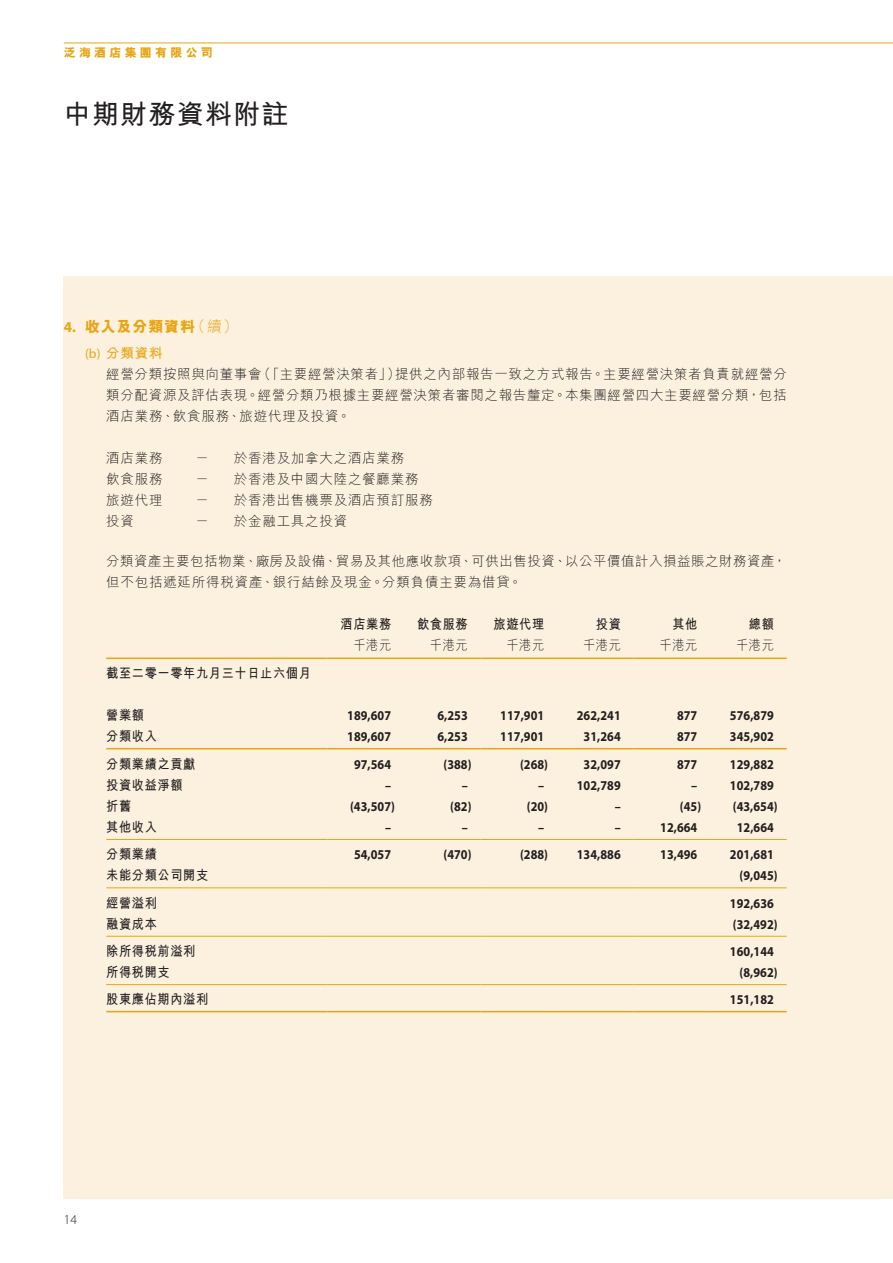
<style>
.page{position:relative;width:893px;height:1263px;background:#fff}
.page>*{position:absolute;margin:0;border:0;box-sizing:border-box;transform-origin:0 0}
.t1{font:700 27px "M Hei HK";letter-spacing:.045em;color:#231f20}
.Heading_1{font:800 15px "M Hei HK";letter-spacing:.055em;color:#e7a512}
.Body_Text{font:700 13.5px "Myriad Pro";letter-spacing:.005em;color:#231f20;scale:.9 1}
.Body_Text-2{font:300 13.5px/21px "M Hei HK";letter-spacing:.055em;color:#231f20;text-align:justify}
.Body_Text-3{font:700 13.5px "M Hei HK";letter-spacing:.055em;color:#231f20;scale:.9 1}
.Body_Text-4{font:300 13.5px/21px "M Hei HK";letter-spacing:.035em;color:#231f20}
.Body_Text-5{font:300 13.5px "M Hei HK";letter-spacing:.055em;color:#231f20;scale:.9 1}
.Heading_2{font:700 13.5px "M Hei HK";color:#e7a512}
.t2{font:300 13.5px "Myriad Pro";color:#231f20}
.t3{font:800 12px "M Hei HK";letter-spacing:.27em;color:#e7a512}
.s1{font-family:"Myriad Pro";font-weight:700}
.s2{font-weight:300}
.s3{font-family:"Myriad Pro";font-weight:400}
</style>
<div class="page">
<div style="left:64px;top:276px;width:829px;height:923px;background:#fbf1de"></div>
<hr style="left:64px;top:43px;width:829px;height:1px;background:#e7a512">
<hr style="left:106px;top:657px;width:221px;height:2px;background:#e7a512">
<hr style="left:327px;top:657px;width:77px;height:2px;background:#e7a512">
<hr style="left:404px;top:657px;width:76px;height:2px;background:#e7a512">
<hr style="left:480px;top:657px;width:77px;height:2px;background:#e7a512">
<hr style="left:557px;top:657px;width:77px;height:2px;background:#e7a512">
<hr style="left:634px;top:657px;width:76px;height:2px;background:#e7a512">
<hr style="left:710px;top:657px;width:77px;height:2px;background:#e7a512">
<hr style="left:106px;top:748px;width:221px;height:1px;background:#e7a512">
<hr style="left:327px;top:748px;width:77px;height:1px;background:#e7a512">
<hr style="left:404px;top:748px;width:76px;height:1px;background:#e7a512">
<hr style="left:480px;top:748px;width:77px;height:1px;background:#e7a512">
<hr style="left:557px;top:748px;width:77px;height:1px;background:#e7a512">
<hr style="left:634px;top:748px;width:76px;height:1px;background:#e7a512">
<hr style="left:710px;top:748px;width:77px;height:1px;background:#e7a512">
<hr style="left:106px;top:839px;width:221px;height:1px;background:#e7a512">
<hr style="left:327px;top:839px;width:77px;height:1px;background:#e7a512">
<hr style="left:404px;top:839px;width:76px;height:1px;background:#e7a512">
<hr style="left:480px;top:839px;width:77px;height:1px;background:#e7a512">
<hr style="left:557px;top:839px;width:77px;height:1px;background:#e7a512">
<hr style="left:634px;top:839px;width:76px;height:1px;background:#e7a512">
<hr style="left:710px;top:839px;width:77px;height:1px;background:#e7a512">
<hr style="left:106px;top:887px;width:221px;height:1px;background:#e7a512">
<hr style="left:327px;top:887px;width:77px;height:1px;background:#e7a512">
<hr style="left:404px;top:887px;width:76px;height:1px;background:#e7a512">
<hr style="left:480px;top:887px;width:77px;height:1px;background:#e7a512">
<hr style="left:557px;top:887px;width:77px;height:1px;background:#e7a512">
<hr style="left:634px;top:887px;width:76px;height:1px;background:#e7a512">
<hr style="left:710px;top:887px;width:77px;height:1px;background:#e7a512">
<hr style="left:106px;top:936px;width:221px;height:1px;background:#e7a512">
<hr style="left:327px;top:936px;width:77px;height:1px;background:#e7a512">
<hr style="left:404px;top:936px;width:76px;height:1px;background:#e7a512">
<hr style="left:480px;top:936px;width:77px;height:1px;background:#e7a512">
<hr style="left:557px;top:936px;width:77px;height:1px;background:#e7a512">
<hr style="left:634px;top:936px;width:76px;height:1px;background:#e7a512">
<hr style="left:710px;top:936px;width:77px;height:1px;background:#e7a512">
<hr style="left:106px;top:984px;width:221px;height:1px;background:#e7a512">
<hr style="left:327px;top:984px;width:77px;height:1px;background:#e7a512">
<hr style="left:404px;top:984px;width:76px;height:1px;background:#e7a512">
<hr style="left:480px;top:984px;width:77px;height:1px;background:#e7a512">
<hr style="left:557px;top:984px;width:77px;height:1px;background:#e7a512">
<hr style="left:634px;top:984px;width:76px;height:1px;background:#e7a512">
<hr style="left:710px;top:984px;width:77px;height:1px;background:#e7a512">
<hr style="left:106px;top:1011px;width:221px;height:1px;background:#e7a512">
<hr style="left:327px;top:1011px;width:77px;height:1px;background:#e7a512">
<hr style="left:404px;top:1011px;width:76px;height:1px;background:#e7a512">
<hr style="left:480px;top:1011px;width:77px;height:1px;background:#e7a512">
<hr style="left:557px;top:1011px;width:77px;height:1px;background:#e7a512">
<hr style="left:634px;top:1011px;width:76px;height:1px;background:#e7a512">
<hr style="left:710px;top:1011px;width:77px;height:1px;background:#e7a512">
<p class="t3" style="left:64px;top:46px;width:151px">泛海酒店集團有限公司</p>
<h1 class="t1" style="left:64px;top:94px;width:226px">中期財務資料附註</h1>
<p class="Heading_1" style="left:64px;top:319px;width:176px"><span class="s1">4.</span> 收入及分類資料<span class="s2">（續）</span></p>
<p class="Heading_2" style="left:85px;top:343px;width:79px"><span class="s3">(b)</span> 分類資料</p>
<p class="Body_Text-2" style="left:106px;top:363px;width:682px">經營分類按照與向董事會（「主要經營決策者」）提供之內部報告一致之方式報告。主要經營決策者負責就經營分類分配資源及評估表現。經營分類乃根據主要經營決策者審閱之報告釐定。本集團經營四大主要經營分類，包括酒店業務、飲食服務、旅遊代理及投資。</p>
<p class="Body_Text-2" style="left:106px;top:447px;width:58px">酒店業務</p>
<p class="Body_Text-2" style="left:196px;top:447px;width:15px">－</p>
<p class="Body_Text-2" style="left:234px;top:447px;width:172px">於香港及加拿大之酒店業務</p>
<p class="Body_Text-2" style="left:106px;top:468px;width:58px">飲食服務</p>
<p class="Body_Text-2" style="left:196px;top:468px;width:15px">－</p>
<p class="Body_Text-2" style="left:234px;top:468px;width:186px">於香港及中國大陸之餐廳業務</p>
<p class="Body_Text-2" style="left:106px;top:489px;width:58px">旅遊代理</p>
<p class="Body_Text-2" style="left:196px;top:489px;width:15px">－</p>
<p class="Body_Text-2" style="left:234px;top:489px;width:201px">於香港出售機票及酒店預訂服務</p>
<p class="Body_Text-2" style="left:106px;top:510px;width:29px">投資</p>
<p class="Body_Text-2" style="left:196px;top:510px;width:15px">－</p>
<p class="Body_Text-2" style="left:234px;top:510px;width:115px">於金融工具之投資</p>
<p class="Body_Text-4" style="left:106px;top:550px;width:682px">分類資產主要包括物業、廠房及設備、貿易及其他應收款項、可供出售投資、以公平價值計入損益賬之財務資產，但不包括遞延所得稅資產、銀行結餘及現金。分類負債主要為借貸。</p>
<p class="Body_Text-3" style="left:341px;top:614px;width:58px">酒店業務</p>
<p class="Body_Text-3" style="left:417px;top:614px;width:58px">飲食服務</p>
<p class="Body_Text-3" style="left:494px;top:614px;width:58px">旅遊代理</p>
<p class="Body_Text-3" style="left:596px;top:614px;width:29px">投資</p>
<p class="Body_Text-3" style="left:672px;top:614px;width:29px">其他</p>
<p class="Body_Text-3" style="left:749px;top:614px;width:29px">總額</p>
<p class="Body_Text-5" style="left:353px;top:638px;width:44px">千港元</p>
<p class="Body_Text-5" style="left:430px;top:638px;width:44px">千港元</p>
<p class="Body_Text-5" style="left:506px;top:638px;width:44px">千港元</p>
<p class="Body_Text-5" style="left:583px;top:638px;width:44px">千港元</p>
<p class="Body_Text-5" style="left:659px;top:638px;width:44px">千港元</p>
<p class="Body_Text-5" style="left:736px;top:638px;width:44px">千港元</p>
<p class="Body_Text-3" style="left:106px;top:664px;width:229px">截至二零一零年九月三十日止六個月</p>
<p class="Body_Text-3" style="left:106px;top:706px;width:44px">營業額</p>
<p class="Body_Text" style="left:347px;top:707px;width:50px">189,607</p>
<p class="Body_Text" style="left:437px;top:707px;width:35px">6,253</p>
<p class="Body_Text" style="left:500px;top:707px;width:50px">117,901</p>
<p class="Body_Text" style="left:577px;top:707px;width:50px">262,241</p>
<p class="Body_Text" style="left:677px;top:707px;width:24px">877</p>
<p class="Body_Text" style="left:730px;top:707px;width:50px">576,879</p>
<p class="Body_Text-3" style="left:106px;top:727px;width:58px">分類收入</p>
<p class="Body_Text" style="left:347px;top:728px;width:50px">189,607</p>
<p class="Body_Text" style="left:437px;top:728px;width:35px">6,253</p>
<p class="Body_Text" style="left:500px;top:728px;width:50px">117,901</p>
<p class="Body_Text" style="left:584px;top:728px;width:43px">31,264</p>
<p class="Body_Text" style="left:677px;top:728px;width:24px">877</p>
<p class="Body_Text" style="left:730px;top:728px;width:50px">345,902</p>
<p class="Body_Text-3" style="left:106px;top:754px;width:101px">分類業績之貢獻</p>
<p class="Body_Text" style="left:354px;top:755px;width:43px">97,564</p>
<p class="Body_Text" style="left:443px;top:755px;width:33px">(388)</p>
<p class="Body_Text" style="left:520px;top:755px;width:33px">(268)</p>
<p class="Body_Text" style="left:584px;top:755px;width:43px">32,097</p>
<p class="Body_Text" style="left:677px;top:755px;width:24px">877</p>
<p class="Body_Text" style="left:730px;top:755px;width:50px">129,882</p>
<p class="Body_Text-3" style="left:106px;top:775px;width:86px">投資收益淨額</p>
<p class="Body_Text" style="left:385px;top:776px;width:8px">–</p>
<p class="Body_Text" style="left:462px;top:776px;width:8px">–</p>
<p class="Body_Text" style="left:538px;top:776px;width:8px">–</p>
<p class="Body_Text" style="left:577px;top:776px;width:50px">102,789</p>
<p class="Body_Text" style="left:691px;top:776px;width:8px">–</p>
<p class="Body_Text" style="left:730px;top:776px;width:50px">102,789</p>
<p class="Body_Text-3" style="left:106px;top:796px;width:29px">折舊</p>
<p class="Body_Text" style="left:350px;top:797px;width:51px">(43,507)</p>
<p class="Body_Text" style="left:450px;top:797px;width:25px">(82)</p>
<p class="Body_Text" style="left:527px;top:797px;width:25px">(20)</p>
<p class="Body_Text" style="left:615px;top:797px;width:8px">–</p>
<p class="Body_Text" style="left:680px;top:797px;width:25px">(45)</p>
<p class="Body_Text" style="left:733px;top:797px;width:51px">(43,654)</p>
<p class="Body_Text-3" style="left:106px;top:817px;width:58px">其他收入</p>
<p class="Body_Text" style="left:385px;top:818px;width:8px">–</p>
<p class="Body_Text" style="left:462px;top:818px;width:8px">–</p>
<p class="Body_Text" style="left:538px;top:818px;width:8px">–</p>
<p class="Body_Text" style="left:615px;top:818px;width:8px">–</p>
<p class="Body_Text" style="left:660px;top:818px;width:43px">12,664</p>
<p class="Body_Text" style="left:737px;top:818px;width:43px">12,664</p>
<p class="Body_Text-3" style="left:106px;top:844px;width:58px">分類業績</p>
<p class="Body_Text" style="left:354px;top:846px;width:43px">54,057</p>
<p class="Body_Text" style="left:443px;top:846px;width:33px">(470)</p>
<p class="Body_Text" style="left:520px;top:846px;width:33px">(288)</p>
<p class="Body_Text" style="left:577px;top:846px;width:50px">134,886</p>
<p class="Body_Text" style="left:660px;top:846px;width:43px">13,496</p>
<p class="Body_Text" style="left:730px;top:846px;width:50px">201,681</p>
<p class="Body_Text-3" style="left:106px;top:865px;width:115px">未能分類公司開支</p>
<p class="Body_Text" style="left:740px;top:867px;width:44px">(9,045)</p>
<p class="Body_Text-3" style="left:106px;top:893px;width:58px">經營溢利</p>
<p class="Body_Text" style="left:730px;top:894px;width:50px">192,636</p>
<p class="Body_Text-3" style="left:106px;top:914px;width:58px">融資成本</p>
<p class="Body_Text" style="left:733px;top:915px;width:51px">(32,492)</p>
<p class="Body_Text-3" style="left:106px;top:941px;width:101px">除所得稅前溢利</p>
<p class="Body_Text" style="left:730px;top:942px;width:50px">160,144</p>
<p class="Body_Text-3" style="left:106px;top:962px;width:72px">所得稅開支</p>
<p class="Body_Text" style="left:740px;top:963px;width:44px">(8,962)</p>
<p class="Body_Text-3" style="left:106px;top:989px;width:115px">股東應佔期內溢利</p>
<p class="Body_Text" style="left:730px;top:991px;width:50px">151,182</p>
<p class="t2" style="left:64px;top:1212px;width:15px">14</p>
</div>
